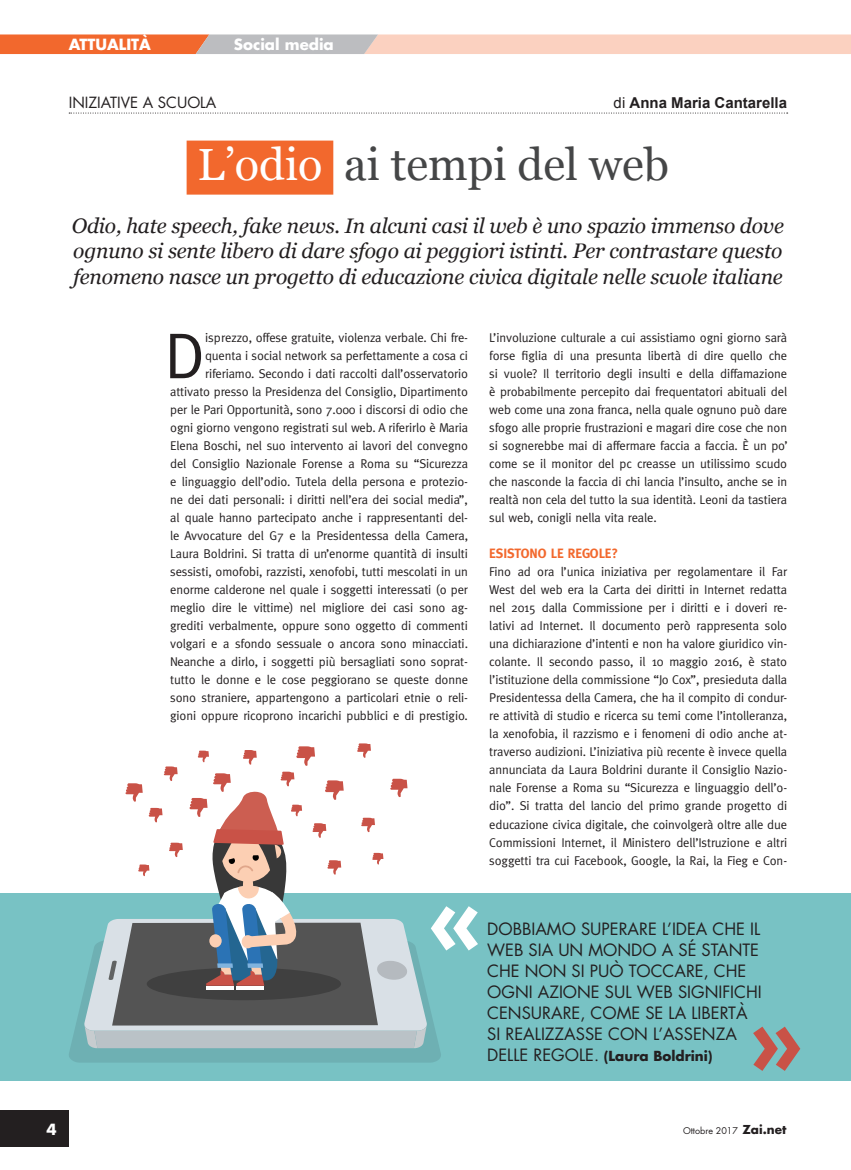
<style>
.page{position:relative;width:851px;height:1170px;background:#fff}
.page>*{position:absolute;margin:0;border:0;box-sizing:border-box;transform-origin:0 0}
.t1{font:65.25px "Meta";color:#231f20}
.t2{font:45px "Georgia";color:#454647}
.t3{font:italic 21px/25.2px "Georgia";letter-spacing:-.01em;color:#231f20;text-align:justify}
.t4{font:16.5px/21px "Futura";color:#231f20}
.t5{font:700 15px "Futura";color:#fff}
.t6{font:700 15px "Arial";color:#231f20}
.t7{font:15px "Futura";color:#231f20}
.t8{font:700 13.5px "Futura";color:#231f20}
.t9{font:700 13.5px "Meta";letter-spacing:-.01em;color:#f2682d}
.t10{font:12.75px/18px "Meta";letter-spacing:-.01em;color:#231f20;text-align:justify}
.t11{font:9px "Futura";color:#231f20}
.s1{font-weight:400}
.s2{color:#fff}
.s3{font-weight:400;font-size:16.5px}
.s4{font-weight:700;font-size:12px}
</style>
<div class="page">
<div style="left:0;top:1110px;width:69px;height:36px;background:#231f20"></div>
<div style="left:0;top:893px;width:850px;height:187px;background:#78c2c4"></div>
<svg style="left:69px;top:992px;width:372px;height:70px;background:#6fb1b4"></svg>
<svg style="left:69px;top:113px;width:718px;height:1px"></svg>
<svg style="left:0;top:34px;width:850px;height:20px;background:#ecb59f"></svg>
<div style="left:186px;top:141px;width:147px;height:54px;background:#f2682d"></div>
<svg style="left:753px;top:1026px;width:47px;height:44px"></svg>
<svg style="left:84px;top:743px;width:394px;height:305px"></svg>
<p class="t5" style="left:69px;top:34px;width:84px">ATTUALITÀ</p>
<p class="t5" style="left:234px;top:34px;width:101px">Social media</p>
<p class="t7" style="left:69px;top:92px;width:149px">INIZIATIVE A SCUOLA</p>
<p class="t6" style="left:613px;top:93px;width:175px"><span class="s1">di</span> Anna Maria Cantarella</p>
<h2 class="t2" style="left:197px;top:137px;width:473px"><span class="s2">L’odio</span> ai tempi del web</h2>
<h3 class="t3" style="left:72px;top:213px;width:713px">Odio, hate speech, fake news. In alcuni casi il web è uno spazio immenso dove ognuno si sente libero di dare sfogo ai peggiori istinti. Per contrastare questo fenomeno nasce un progetto di educazione civica digitale nelle scuole italiane</h3>
<p class="t10" style="left:170px;top:328px;width:299px;text-align:right">isprezzo, offese gratuite, violenza verbale. Chi fre&shy;quenta i social network sa perfettamente a cosa ci riferiamo. Secondo i dati raccolti dall’osservatorio attivato presso la Presidenza del Consiglio, Dipartimento per le Pari Opportunità, sono 7.000 i discorsi di odio che ogni giorno vengono registrati sul web. A riferirlo è Maria Elena Boschi, nel suo intervento ai lavori del convegno del Consiglio Nazionale Forense a Roma su “Sicurezza e linguaggio dell’odio. Tutela della persona e protezio&shy;ne dei dati personali: i diritti nell’era dei social media”, al quale hanno partecipato anche i rappresentanti del&shy;le Avvocature del G7 e la Presidentessa della Camera, Laura Boldrini. Si tratta di un’enorme quantità di insulti sessisti, omofobi, razzisti, xenofobi, tutti mescolati in un enorme calderone nel quale i soggetti interessati (o per meglio dire le vittime) nel migliore dei casi sono ag&shy;grediti verbalmente, oppure sono oggetto di commenti volgari e a sfondo sessuale o ancora sono minacciati.<br>Neanche a dirlo, i soggetti più bersagliati sono soprat&shy;tutto le donne e le cose peggiorano se queste donne sono straniere, appartengono a particolari etnie o reli&shy;gioni oppure ricoprono incarichi pubblici e di prestigio.</p>
<p class="t10" style="left:489px;top:328px;width:300px">L’involuzione culturale a cui assistiamo ogni giorno sarà forse figlia di una presunta libertà di dire quello che si vuole? Il territorio degli insulti e della diffamazione è probabilmente percepito dai frequentatori abituali del web come una zona franca, nella quale ognuno può dare sfogo alle proprie frustrazioni e magari dire cose che non si sognerebbe mai di affermare faccia a faccia. È un po’ come se il monitor del pc creasse un utilissimo scudo che nasconde la faccia di chi lancia l’insulto, anche se in realtà non cela del tutto la sua identità. Leoni da tastiera sul web, conigli nella vita reale.</p>
<h1 class="t1" style="left:164px;top:318px;width:42px">D</h1>
<p class="t9" style="left:489px;top:546px;width:130px">ESISTONO LE REGOLE?</p>
<p class="t10" style="left:489px;top:562px;width:299px">Fino ad ora l’unica iniziativa per regolamentare il Far West del web era la Carta dei diritti in Internet redatta nel 2015 dalla Commissione per i diritti e i doveri re&shy;lativi ad Internet. Il documento però rappresenta solo una dichiarazione d’intenti e non ha valore giuridico vin&shy;colante. Il secondo passo, il 10 maggio 2016, è stato l’istituzione della commissione “Jo Cox”, presieduta dalla Presidentessa della Camera, che ha il compito di condur&shy;re attività di studio e ricerca su temi come l’intolleranza, la xenofobia, il razzismo e i fenomeni di odio anche at&shy;traverso audizioni. L’iniziativa più recente è invece quella annunciata da Laura Boldrini durante il Consiglio Nazio&shy;nale Forense a Roma su “Sicurezza e linguaggio dell’o&shy;dio”. Si tratta del lancio del primo grande progetto di educazione civica digitale, che coinvolgerà oltre alle due Commissioni Internet, il Ministero dell’Istruzione e altri soggetti tra cui Facebook, Google, la Rai, la Fieg e Con-</p>
<p class="t4" style="left:487px;top:918px;width:276px">DOBBIAMO SUPERARE L’IDEA CHE IL<br>WEB SIA UN MONDO A SÉ STANTE<br>CHE NON SI PUÒ TOCCARE, CHE<br>OGNI AZIONE SUL WEB SIGNIFICHI<br>CENSURARE, COME SE LA LIBERTÀ<br>SI REALIZZASSE CON L’ASSENZA</p>
<p class="t8" style="left:487px;top:1046px;width:227px"><span class="s3">DELLE REGOLE.</span> (Laura Boldrini)</p>
<p class="t5" style="left:46px;top:1118px;width:12px">4</p>
<p class="t11" style="left:683px;top:1124px;width:105px">Ottobre 2017 <span class="s4">Zai.net</span></p>
</div>
